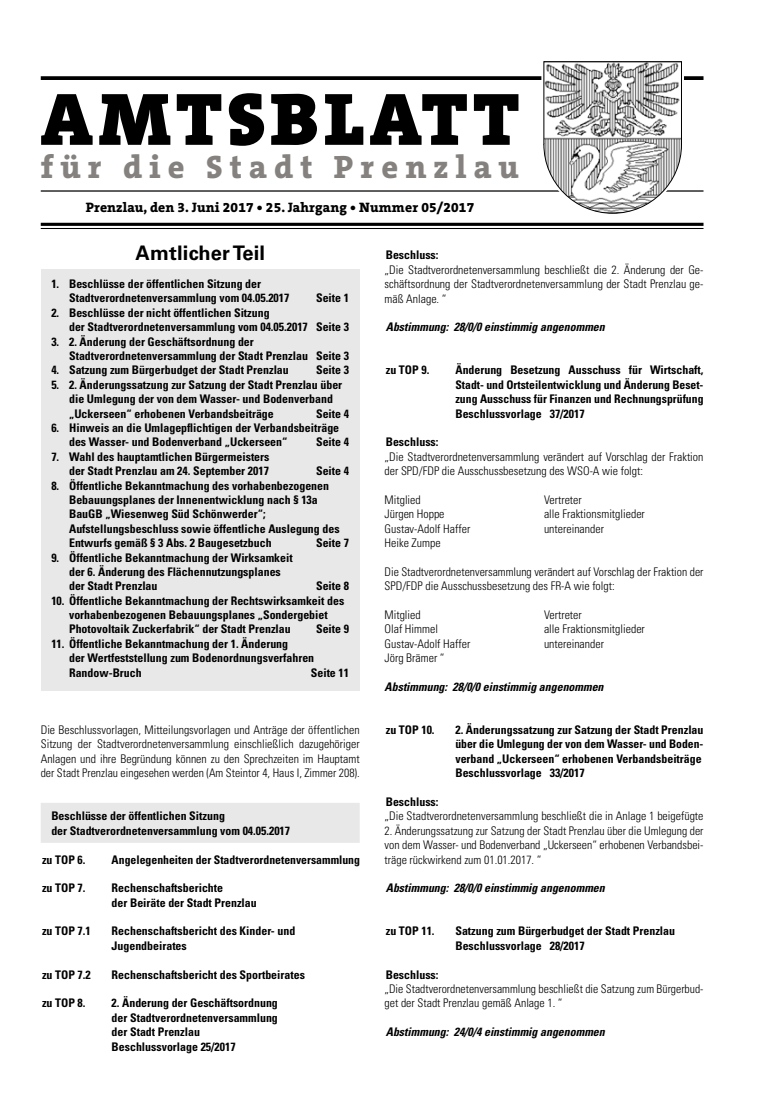
<style>
.page{position:relative;width:762px;height:1117px;background:#fff}
.page>*{position:absolute;margin:0;border:0;box-sizing:border-box;transform-origin:0 0}
.t1{font:900 75px "The Serif B W9";letter-spacing:.065em;color:#000}
.t2{font:800 32.5px "The Serif B W8";letter-spacing:.22em;color:#84817e}
.t3{font:700 20px "Univers";letter-spacing:.01em;color:#000}
.t4{font:800 13.75px "The Serif B W8";letter-spacing:.01em;color:#000}
.t5{font:700 condensed 11.88px/14.4px "Univers";color:#000}
.t6{font:300 condensed 11.88px/14.4px "Univers";color:#000;text-align:justify}
.t7{font:italic 700 condensed 11.88px "Univers";color:#000}
</style>
<div class="page">
<svg style="left:41px;top:76px;width:662px;height:4px;background:#0f0f0f"></svg>
<hr style="left:41px;top:190px;width:662px;height:1px;background:#000">
<hr style="left:41px;top:223px;width:662px;height:3px;background:#000">
<hr style="left:41px;top:228px;width:662px;height:1px;background:#000">
<svg style="left:539px;top:61px;width:147px;height:153px"></svg>
<div style="left:41px;top:269px;width:319px;height:421px;background:#e9e8e8"></div>
<div style="left:41px;top:802px;width:319px;height:40px;background:#e9e8e8"></div>
<h1 class="t1" style="left:40px;top:68px;width:481px">AMTSBLATT</h1>
<h2 class="t2" style="left:41px;top:145px;width:480px">für die Stadt Prenzlau</h2>
<p class="t4" style="left:86px;top:198px;width:390px">Prenzlau, den 3. Juni 2017 • 25. Jahrgang • Nummer 05/2017</p>
<h3 class="t3" style="left:135px;top:241px;width:131px">Amtlicher Teil</h3>
<p class="t5" style="left:69px;top:276px;width:222px;text-indent:-18px">1. Beschlüsse der öffentlichen Sitzung der<br>Stadtverordnetenversammlung vom 04.05.2017</p>
<p class="t5" style="left:316px;top:291px;width:34px">Seite 1</p>
<p class="t5" style="left:69px;top:305px;width:281px;text-indent:-18px">2. Beschlüsse der nicht öffentlichen Sitzung<br>der Stadtverordnetenversammlung vom 04.05.2017 Seite 3</p>
<p class="t5" style="left:69px;top:334px;width:281px;text-indent:-18px">3. 2. Änderung der Geschäftsordnung der<br>Stadtverordnetenversammlung der Stadt Prenzlau Seite 3</p>
<p class="t5" style="left:51px;top:363px;width:239px">4. Satzung zum Bürgerbudget der Stadt Prenzlau</p>
<p class="t5" style="left:316px;top:363px;width:34px">Seite 3</p>
<p class="t5" style="left:69px;top:377px;width:275px;text-indent:-18px">5. 2. Änderungssatzung zur Satzung der Stadt Prenzlau über die Umlegung der von dem Wasser- und Bodenverband „Uckerseen“ erhobenen Verbandsbeiträge</p>
<p class="t5" style="left:316px;top:406px;width:34px">Seite 4</p>
<p class="t5" style="left:69px;top:420px;width:272px;text-indent:-18px">6. Hinweis an die Umlagepflichtigen der Verbandsbeiträge des Wasser- und Bodenverband „Uckerseen“</p>
<p class="t5" style="left:316px;top:435px;width:34px">Seite 4</p>
<p class="t5" style="left:51px;top:449px;width:220px;text-align:right">7. Wahl des hauptamtlichen Bürgermeisters der Stadt Prenzlau am 24. September 2017</p>
<p class="t5" style="left:316px;top:463px;width:34px">Seite 4</p>
<p class="t5" style="left:69px;top:478px;width:272px;text-indent:-18px">8. Öffentliche Bekanntmachung des vorhabenbezogenen Bebauungsplanes der Innenentwicklung nach § 13a BauGB „Wiesenweg Süd Schönwerder“; Aufstellungsbeschluss sowie öffentliche Auslegung des Entwurfs gemäß § 3 Abs. 2 Baugesetzbuch</p>
<p class="t5" style="left:316px;top:535px;width:34px">Seite 7</p>
<p class="t5" style="left:69px;top:550px;width:225px;text-indent:-18px">9. Öffentliche Bekanntmachung der Wirksamkeit der 6. Änderung des Flächennutzungsplanes der Stadt Prenzlau</p>
<p class="t5" style="left:316px;top:578px;width:34px">Seite 8</p>
<p class="t5" style="left:69px;top:593px;width:277px;text-indent:-18px">10. Öffentliche Bekanntmachung der Rechtswirksamkeit des vorhabenbezogenen Bebauungsplanes „Sondergebiet<br>Photovoltaik Zuckerfabrik“ der Stadt Prenzlau</p>
<p class="t5" style="left:316px;top:622px;width:34px">Seite 9</p>
<p class="t5" style="left:69px;top:636px;width:247px;text-indent:-18px">11. Öffentliche Bekanntmachung der 1. Änderung<br>der Wertfeststellung zum Bodenordnungsverfahren<br>Randow-Bruch</p>
<p class="t5" style="left:311px;top:665px;width:40px">Seite 11</p>
<p class="t6" style="left:41px;top:722px;width:320px">Die Beschlussvorlagen, Mitteilungsvorlagen und Anträge der öffentlichen Sitzung der Stadtverordnetenversammlung einschließlich dazugehöriger Anlagen und ihre Begründung können zu den Sprechzeiten im Hauptamt der Stadt Prenzlau eingesehen werden (Am Steintor 4, Haus I, Zimmer 208).</p>
<p class="t5" style="left:51px;top:808px;width:240px">Beschlüsse der öffentlichen Sitzung<br>der Stadtverordnetenversammlung vom 04.05.2017</p>
<p class="t5" style="left:42px;top:851px;width:45px">zu TOP 6.</p>
<p class="t5" style="left:112px;top:851px;width:250px">Angelegenheiten der Stadtverordnetenversammlung</p>
<p class="t5" style="left:42px;top:880px;width:45px">zu TOP 7.</p>
<p class="t5" style="left:112px;top:880px;width:147px">Rechenschaftsberichte<br>der Beiräte der Stadt Prenzlau</p>
<p class="t5" style="left:42px;top:923px;width:50px">zu TOP 7.1</p>
<p class="t5" style="left:112px;top:923px;width:185px">Rechenschaftsbericht des Kinder- und<br>Jugendbeirates</p>
<p class="t5" style="left:42px;top:966px;width:50px">zu TOP 7.2</p>
<p class="t5" style="left:112px;top:966px;width:195px">Rechenschaftsbericht des Sportbeirates</p>
<p class="t5" style="left:42px;top:995px;width:45px">zu TOP 8.</p>
<p class="t5" style="left:112px;top:995px;width:168px">2. Änderung der Geschäftsordnung der Stadtverordnetenversammlung der Stadt Prenzlau<br>Beschlussvorlage 25/2017</p>
<p class="t5" style="left:386px;top:248px;width:54px">Beschluss:</p>
<p class="t6" style="left:384px;top:262px;width:320px">„Die Stadtverordnetenversammlung beschließt die 2. Änderung der Ge&shy;schäftsordnung der Stadtverordnetenversammlung der Stadt Prenzlau ge&shy;mäß Anlage. “</p>
<p class="t7" style="left:386px;top:320px;width:220px">Abstimmung: 28/0/0 einstimmig angenommen</p>
<p class="t5" style="left:386px;top:363px;width:45px">zu TOP 9.</p>
<p class="t5" style="left:455px;top:363px;width:250px;text-align:justify">Änderung Besetzung Ausschuss für Wirtschaft, Stadt- und Ortsteilentwicklung und Änderung Beset&shy;zung Ausschuss für Finanzen und Rechnungsprüfung Beschlussvorlage 37/2017</p>
<p class="t5" style="left:386px;top:435px;width:54px">Beschluss:</p>
<p class="t6" style="left:384px;top:449px;width:320px">„Die Stadtverordnetenversammlung verändert auf Vorschlag der Fraktion der SPD/FDP die Ausschussbesetzung des WSO-A wie folgt:</p>
<p class="t6" style="left:384px;top:492px;width:38px">Mitglied</p>
<p class="t6" style="left:544px;top:492px;width:39px">Vertreter</p>
<p class="t6" style="left:384px;top:507px;width:61px">Jürgen Hoppe</p>
<p class="t6" style="left:544px;top:507px;width:102px">alle Fraktionsmitglieder</p>
<p class="t6" style="left:384px;top:521px;width:87px">Gustav-Adolf Haffer</p>
<p class="t6" style="left:544px;top:521px;width:61px">untereinander</p>
<p class="t6" style="left:384px;top:535px;width:58px">Heike Zumpe</p>
<p class="t6" style="left:384px;top:564px;width:320px">Die Stadtverordnetenversammlung verändert auf Vorschlag der Fraktion der<br>SPD/FDP die Ausschussbesetzung des FR-A wie folgt:</p>
<p class="t6" style="left:384px;top:607px;width:38px">Mitglied</p>
<p class="t6" style="left:544px;top:607px;width:39px">Vertreter</p>
<p class="t6" style="left:384px;top:622px;width:55px">Olaf Himmel</p>
<p class="t6" style="left:544px;top:622px;width:102px">alle Fraktionsmitglieder</p>
<p class="t6" style="left:384px;top:636px;width:87px">Gustav-Adolf Haffer</p>
<p class="t6" style="left:544px;top:636px;width:61px">untereinander</p>
<p class="t6" style="left:384px;top:650px;width:62px">Jörg Brämer “</p>
<p class="t7" style="left:384px;top:679px;width:220px">Abstimmung: 28/0/0 einstimmig angenommen</p>
<p class="t5" style="left:386px;top:722px;width:50px">zu TOP 10.</p>
<p class="t5" style="left:455px;top:722px;width:250px">2. Änderungssatzung zur Satzung der Stadt Prenzlau über die Umlegung der von dem Wasser- und Boden&shy;verband „Uckerseen“ erhobenen Verbandsbeiträge Beschlussvorlage 33/2017</p>
<p class="t5" style="left:386px;top:794px;width:54px">Beschluss:</p>
<p class="t6" style="left:384px;top:808px;width:320px">„Die Stadtverordnetenversammlung beschließt die in Anlage 1 beigefügte</p>
<p class="t6" style="left:384px;top:823px;width:320px">2. Änderungssatzung zur Satzung der Stadt Prenzlau über die Umlegung der von dem Wasser- und Bodenverband „Uckerseen“ erhobenen Verbandsbei&shy;träge rückwirkend zum 01.01.2017. “</p>
<p class="t7" style="left:386px;top:880px;width:220px">Abstimmung: 28/0/0 einstimmig angenommen</p>
<p class="t5" style="left:386px;top:923px;width:50px">zu TOP 11.</p>
<p class="t5" style="left:455px;top:923px;width:221px">Satzung zum Bürgerbudget der Stadt Prenzlau<br>Beschlussvorlage 28/2017</p>
<p class="t5" style="left:386px;top:966px;width:54px">Beschluss:</p>
<p class="t6" style="left:384px;top:981px;width:320px">„Die Stadtverordnetenversammlung beschließt die Satzung zum Bürgerbud&shy;get der Stadt Prenzlau gemäß Anlage 1. “</p>
<p class="t7" style="left:386px;top:1024px;width:220px">Abstimmung: 24/0/4 einstimmig angenommen</p>
</div>
